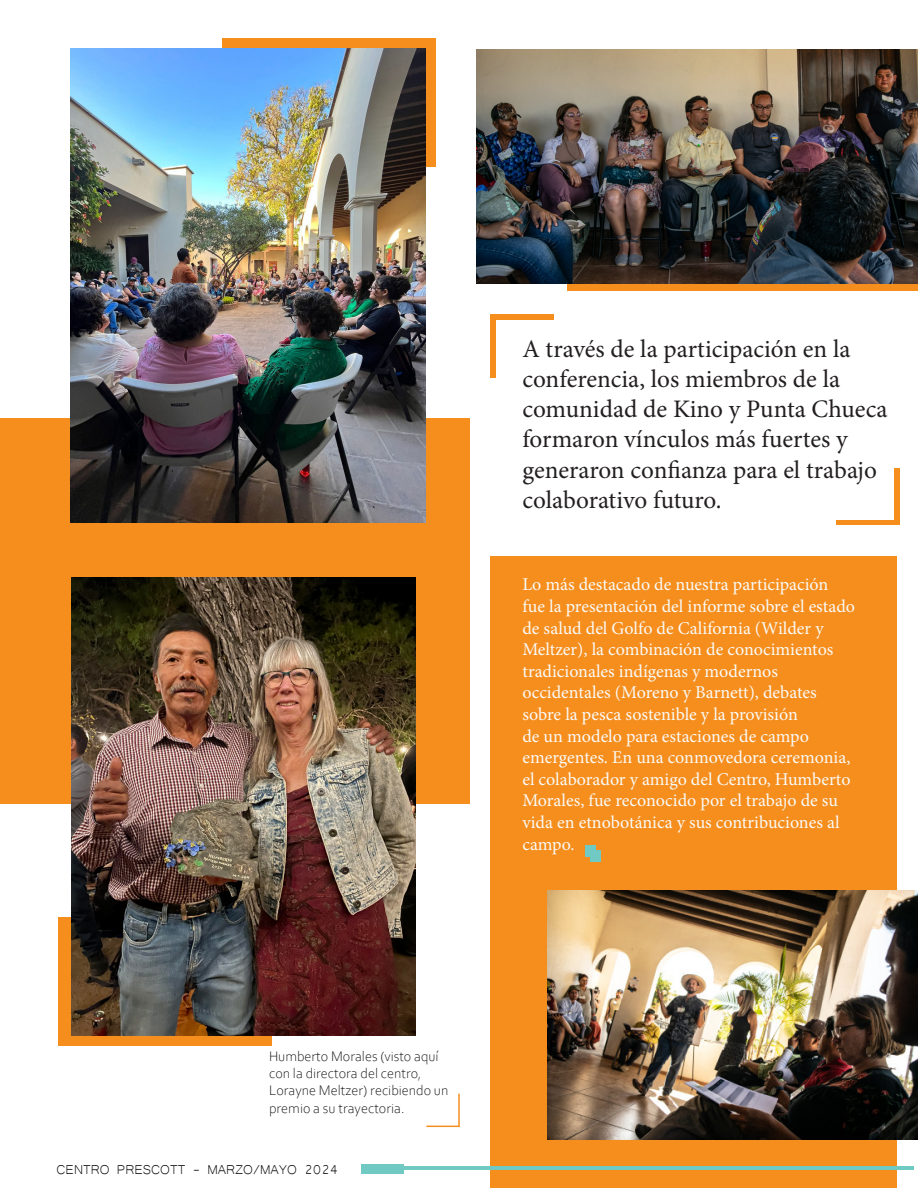
<style>
.page{position:relative;width:918px;height:1188px;background:#fff}
.page>*{position:absolute;margin:0;border:0;box-sizing:border-box;transform-origin:0 0}
.t1{font:25.2px/30.3px "Minion Pro";color:#231f20}
.t2{font:18px/21.6px "Minion Pro";color:#fafaf6}
.t3{font:16.65px "Microsoft Yi Baiti";color:#040503}
.t4{font:300 14.4px/17.2px "Corbel";color:#040503}
</style>
<div class="page">
<div style="left:0;top:418px;width:470px;height:385px;background:#f68e1e"></div>
<div style="left:491px;top:556px;width:406px;height:632px;background:#f68e1e"></div>
<div style="left:222px;top:38px;width:214px;height:129px;background:#f68e1e"></div>
<div style="left:58px;top:917px;width:214px;height:129px;background:#f68e1e"></div>
<hr style="left:400px;top:1166px;width:514px;height:4px;background:#71c9c4">
<div style="left:361px;top:1164px;width:43px;height:10px;background:#71c9c4"></div>
<div style="left:568px;top:162px;width:350px;height:129px;background:#f68e1e"></div>
<img style="left:477px;top:50px;width:441px;height:234px">
<img style="left:72px;top:577px;width:343px;height:458px">
<img style="left:548px;top:891px;width:370px;height:248px">
<div style="left:491px;top:314px;width:5px;height:64px;background:#f68e1e"></div>
<div style="left:491px;top:314px;width:63px;height:6px;background:#f68e1e"></div>
<div style="left:895px;top:468px;width:5px;height:56px;background:#f68e1e"></div>
<div style="left:836px;top:520px;width:64px;height:5px;background:#f68e1e"></div>
<img style="left:70px;top:49px;width:356px;height:474px">
<div style="left:585px;top:845px;width:11px;height:11px;background:#71c9c4"></div>
<div style="left:590px;top:851px;width:11px;height:11px;background:#71c9c4"></div>
<hr style="left:458px;top:1094px;width:2px;height:33px;background:#f68f20">
<hr style="left:426px;top:1126px;width:34px;height:1px;background:#f68f20">
<p class="t1" style="left:522px;top:334px;width:367px">A través de la participación en la conferencia, los miembros de la comunidad de Kino y Punta Chueca formaron vínculos más fuertes y generaron confianza para el trabajo colaborativo futuro.</p>
<p class="t2" style="left:522px;top:574px;width:334px">Lo más destacado de nuestra participación fue la presentación del informe sobre el estado de salud del Golfo de California (Wilder y Meltzer), la combinación de conocimientos tradicionales indígenas y modernos occidentales (Moreno y Barnett), debates sobre la pesca sostenible y la provisión<br>de un modelo para estaciones de campo emergentes. En una conmovedora ceremonia, el colaborador y amigo del Centro, Humberto Morales, fue reconocido por el trabajo de su vida en etnobotánica y sus contribuciones al campo.</p>
<p class="t4" style="left:269px;top:1047px;width:181px">Humberto Morales (visto aquí con la directora del centro,<br>Lorayne Meltzer) recibiendo un premio a su trayectoria.</p>
<p class="t3" style="left:57px;top:1160px;width:283px">CENTRO PRESCOTT - MARZO/MAYO 2024</p>
</div>
